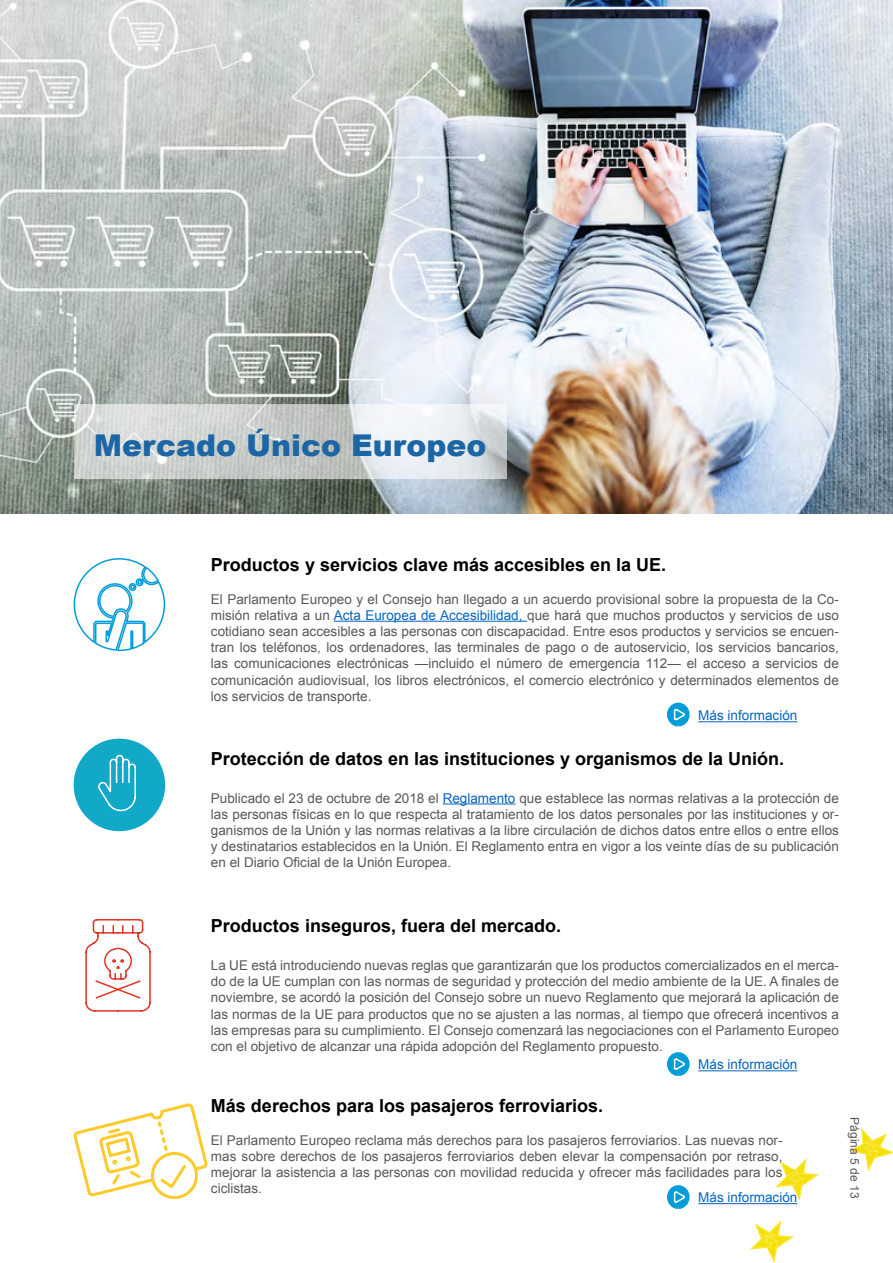
<style>
.page{position:relative;width:893px;height:1263px;background:#fff}
.page>*{position:absolute;margin:0;border:0;box-sizing:border-box;transform-origin:0 0}
.t1{font:900 30px "Arial";color:#1c66a5}
.t2{font:700 18px "Arial";color:#000}
.t3{font:13.5px/16.2px "Arial";color:#58585a;text-align:justify}
.t4{font:13.5px "Arial";color:#0563c1}
.t5{font:12px "Arial";color:#58585a}
.s1{color:#0563c1}
</style>
<div class="page">
<img style="left:0;top:0;width:893px;height:513px">
<svg style="left:775px;top:1158px;width:44px;height:43px"></svg>
<svg style="left:849px;top:1127px;width:44px;height:45px"></svg>
<svg style="left:750px;top:1220px;width:44px;height:43px"></svg>
<svg style="left:85px;top:919px;width:66px;height:93px"></svg>
<hr style="left:443px;top:803px;width:72px;height:1px;background:#0563c1">
<svg style="left:73px;top:558px;width:93px;height:94px"></svg>
<svg style="left:73px;top:1103px;width:135px;height:96px"></svg>
<div style="left:74px;top:739px;width:91px;height:92px;background:#12a8c7;border-radius:50%"></div>
<svg style="left:98px;top:754px;width:38px;height:57px"></svg>
<hr style="left:334px;top:621px;width:193px;height:1px;background:#0563c1">
<svg style="left:74px;top:404px;width:433px;height:75px;background:#d5d9d8"></svg>
<div style="left:667px;top:703px;width:23px;height:23px;background:#009dd9;border:6px solid #009dd9;border-radius:50%"></div>
<svg style="left:673px;top:708px;width:13px;height:13px"></svg>
<svg style="left:667px;top:1052px;width:23px;height:24px"></svg>
<svg style="left:673px;top:1057px;width:13px;height:14px"></svg>
<svg style="left:667px;top:1185px;width:23px;height:24px"></svg>
<svg style="left:673px;top:1190px;width:13px;height:14px"></svg>
<hr style="left:698px;top:1203px;width:99px;height:1px;background:#0563c1">
<hr style="left:698px;top:1070px;width:99px;height:1px;background:#0563c1">
<hr style="left:698px;top:721px;width:99px;height:1px;background:#0563c1">
<h1 class="t1" style="left:94px;top:423px;width:394px">Mercado Único Europeo</h1>
<h2 class="t2" style="left:211px;top:552px;width:457px">Productos y servicios clave más accesibles en la UE.</h2>
<p class="t3" style="left:211px;top:591px;width:629px">El Parlamento Europeo y el Consejo han llegado a un acuerdo provisional sobre la propuesta de la Co&shy;misión relativa a un <span class="s1">Acta Europea de Accesibilidad,</span> que hará que muchos productos y servicios de uso cotidiano sean accesibles a las personas con discapacidad. Entre esos productos y servicios se encuen&shy;tran los teléfonos, los ordenadores, las terminales de pago o de autoservicio, los servicios bancarios, las comunicaciones electrónicas —incluido el número de emergencia 112— el acceso a servicios de comunicación audiovisual, los libros electrónicos, el comercio electrónico y determinados elementos de los servicios de transporte.</p>
<p class="t4" style="left:698px;top:706px;width:101px">Más información</p>
<h2 class="t2" style="left:211px;top:746px;width:575px">Protección de datos en las instituciones y organismos de la Unión.</h2>
<p class="t3" style="left:211px;top:790px;width:629px">Publicado el 23 de octubre de 2018 el <span class="s1">Reglamento</span> que establece las normas relativas a la protección de las personas físicas en lo que respecta al tratamiento de los datos personales por las instituciones y or&shy;ganismos de la Unión y las normas relativas a la libre circulación de dichos datos entre ellos o entre ellos y destinatarios establecidos en la Unión. El Reglamento entra en vigor a los veinte días de su publicación en el Diario Oficial de la Unión Europea.</p>
<h2 class="t2" style="left:211px;top:913px;width:352px">Productos inseguros, fuera del mercado.</h2>
<p class="t3" style="left:211px;top:957px;width:629px">La UE está introduciendo nuevas reglas que garantizarán que los productos comercializados en el merca&shy;do de la UE cumplan con las normas de seguridad y protección del medio ambiente de la UE. A finales de noviembre, se acordó la posición del Consejo sobre un nuevo Reglamento que mejorará la aplicación de las normas de la UE para productos que no se ajusten a las normas, al tiempo que ofrecerá incentivos a las empresas para su cumplimiento. El Consejo comenzará las negociaciones con el Parlamento Europeo con el objetivo de alcanzar una rápida adopción del Reglamento propuesto.</p>
<p class="t4" style="left:698px;top:1055px;width:101px">Más información</p>
<h2 class="t2" style="left:211px;top:1093px;width:394px">Más derechos para los pasajeros ferroviarios.</h2>
<p class="t3" style="left:211px;top:1132px;width:573px">El Parlamento Europeo reclama más derechos para los pasajeros ferroviarios. Las nuevas nor&shy;mas sobre derechos de los pasajeros ferroviarios deben elevar la compensación por retraso, mejorar la asistencia a las personas con movilidad reducida y ofrecer más facilidades para los ciclistas.</p>
<p class="t4" style="left:698px;top:1188px;width:101px">Más información</p>
<p class="t5" style="left:863px;top:1117px;width:82px;rotate:90deg">Página 5 de 13</p>
</div>
